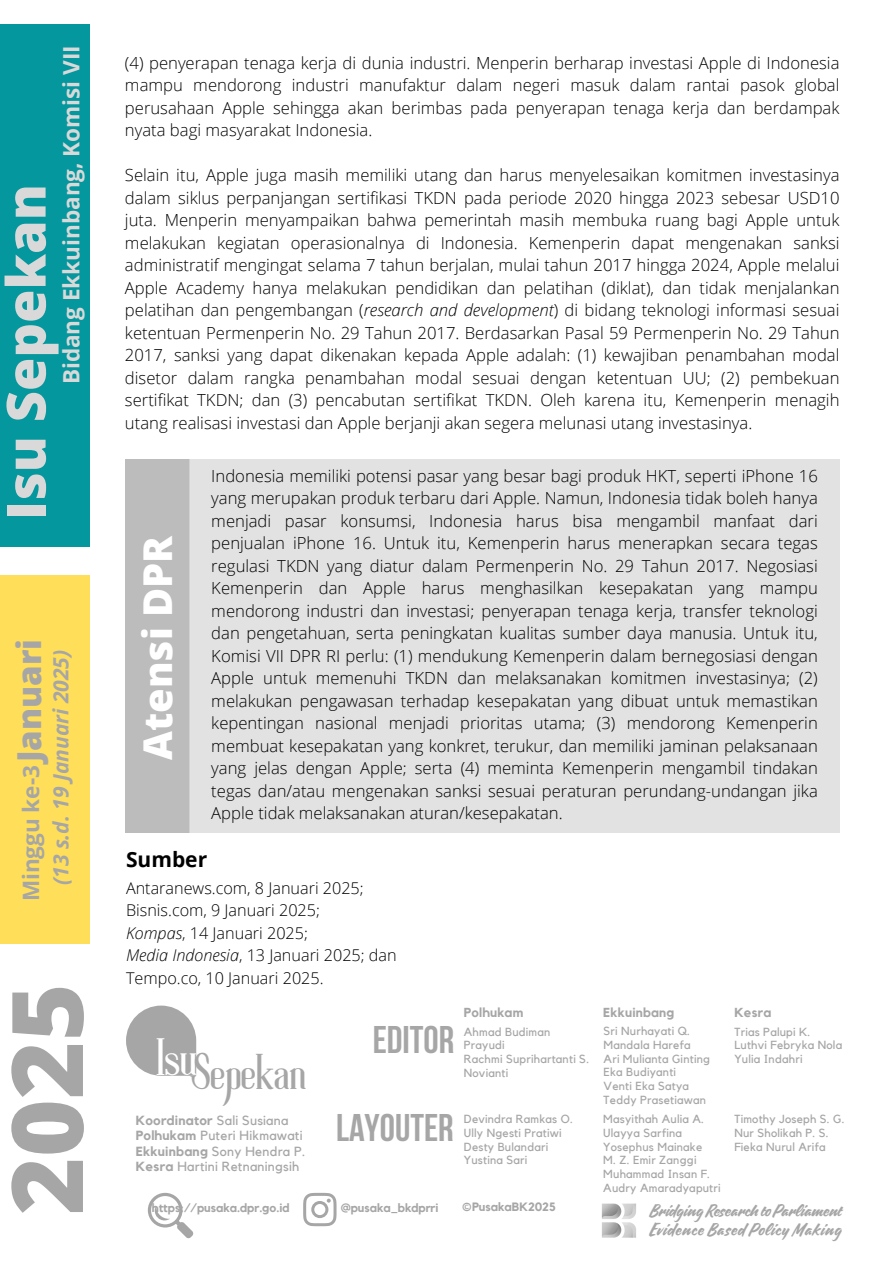
<style>
.page{position:relative;width:894px;height:1264px;background:#fff}
.page>*{position:absolute;margin:0;border:0;box-sizing:border-box;transform-origin:0 0}
.t1{font:800 98.85px "Open Sans";color:#a6a6a6}
.t2{font:800 54px "Open Sans";color:#d9d9d9}
.t3{font:47.55px "Roller Coaster";color:#fff}
.t4{font:45.3px "Roller Coaster";color:#a6a6a6}
.t5{font:800 39.75px "Open Sans";color:#fff}
.t6{font:700 38.4px "Bebas Neue";color:#a6a6a6}
.t7{font:800 33px "Open Sans";color:#a6a6a6}
.t8{font:700 22.5px "Open Sans";color:#d9d9d9}
.t9{font:700 22.5px "Open Sans";color:#a6a6a6}
.t10{font:italic 700 21px "Open Sans";color:#a6a6a6}
.t11{font:700 21px "Open Sans";color:#000}
.t12{font:16.8px "Quotes Script";letter-spacing:.045em;color:#a6a6a6}
.t13{font:300 16.65px/22.5px "Open Sans";color:#000;text-align:justify}
.t14{font:16.65px "Quotes Script";color:#a6a6a6}
.t15{font:300 16.2px "Open Sans";color:#000}
.t16{font:13.2px "Kollektif";letter-spacing:.02em;color:#a6a6a6}
.t17{font:700 13.2px "Kollektif";letter-spacing:.02em;color:#a6a6a6}
.t18{font:700 13.05px "Kollektif";letter-spacing:.02em;color:#a6a6a6}
.t19{font:700 12px "Kollektif";color:#a6a6a6}
.t20{font:11.7px "Kollektif";letter-spacing:.02em;color:#a6a6a6}
.s1{font-style:italic}
.s2{font-weight:400}
.s3{font-weight:700}
</style>
<div class="page">
<div style="left:125px;top:459px;width:64px;height:374px;background:#bcbcbc"></div>
<div style="left:189px;top:459px;width:650px;height:374px;background:#e2e2e2"></div>
<div style="left:0;top:25px;width:89px;height:522px;background:#04979d"></div>
<div style="left:0;top:575px;width:89px;height:368px;background:#ffde59"></div>
<svg style="left:126px;top:1005px;width:70px;height:70px"></svg>
<svg style="left:303px;top:1192px;width:33px;height:34px"></svg>
<svg style="left:148px;top:1192px;width:45px;height:46px"></svg>
<img style="left:601px;top:1203px;width:35px;height:35px">
<p class="t8" style="left:55px;top:384px;width:340px;rotate:-90deg">Bidang Ekkuinbang, Komisi VII</p>
<p class="t2" style="left:-12px;top:520px;width:337px;rotate:-90deg">Isu Sepekan</p>
<p class="t7" style="left:6px;top:762px;width:125px;rotate:-90deg">Januari</p>
<p class="t9" style="left:15px;top:901px;width:138px;rotate:-90deg">Minggu ke-3</p>
<p class="t10" style="left:46px;top:885px;width:238px;rotate:-90deg">(13 s.d. 19 Januari 2025)</p>
<p class="t1" style="left:-23px;top:1214px;width:233px;rotate:-90deg">2025</p>
<p class="t13" style="left:125px;top:51px;width:715px">(4) penyerapan tenaga kerja di dunia industri. Menperin berharap investasi Apple di Indonesia mampu mendorong industri manufaktur dalam negeri masuk dalam rantai pasok global perusahaan Apple sehingga akan berimbas pada penyerapan tenaga kerja dan berdampak nyata bagi masyarakat Indonesia.</p>
<p class="t13" style="left:125px;top:164px;width:715px">Selain itu, Apple juga masih memiliki utang dan harus menyelesaikan komitmen investasinya dalam siklus perpanjangan sertifikasi TKDN pada periode 2020 hingga 2023 sebesar USD10 juta. Menperin menyampaikan bahwa pemerintah masih membuka ruang bagi Apple untuk melakukan kegiatan operasionalnya di Indonesia. Kemenperin dapat mengenakan sanksi administratif mengingat selama 7 tahun berjalan, mulai tahun 2017 hingga 2024, Apple melalui Apple Academy hanya melakukan pendidikan dan pelatihan (diklat), dan tidak menjalankan pelatihan dan pengembangan (<span class="s1">research and development</span>) di bidang teknologi informasi sesuai ketentuan Permenperin No. 29 Tahun 2017. Berdasarkan Pasal 59 Permenperin No. 29 Tahun 2017, sanksi yang dapat dikenakan kepada Apple adalah: (1) kewajiban penambahan modal disetor dalam rangka penambahan modal sesuai dengan ketentuan UU; (2) pembekuan sertifikat TKDN; dan (3) pencabutan sertifikat TKDN. Oleh karena itu, Kemenperin menagih utang realisasi investasi dan Apple berjanji akan segera melunasi utang investasinya.</p>
<p class="t5" style="left:130px;top:760px;width:226px;rotate:-90deg">Atensi DPR</p>
<p class="t13" style="left:211px;top:464px;width:608px">Indonesia memiliki potensi pasar yang besar bagi produk HKT, seperti iPhone 16 yang merupakan produk terbaru dari Apple. Namun, Indonesia tidak boleh hanya menjadi pasar konsumsi, Indonesia harus bisa mengambil manfaat dari penjualan iPhone 16. Untuk itu, Kemenperin harus menerapkan secara tegas regulasi TKDN yang diatur dalam Permenperin No. 29 Tahun 2017. Negosiasi Kemenperin dan Apple harus menghasilkan kesepakatan yang mampu mendorong industri dan investasi; penyerapan tenaga kerja, transfer teknologi dan pengetahuan, serta peningkatan kualitas sumber daya manusia. Untuk itu, Komisi VII DPR RI perlu: (1) mendukung Kemenperin dalam bernegosiasi dengan Apple untuk memenuhi TKDN dan melaksanakan komitmen investasinya; (2) melakukan pengawasan terhadap kesepakatan yang dibuat untuk memastikan kepentingan nasional menjadi prioritas utama; (3) mendorong Kemenperin membuat kesepakatan yang konkret, terukur, dan memiliki jaminan pelaksanaan yang jelas dengan Apple; serta (4) meminta Kemenperin mengambil tindakan tegas dan/atau mengenakan sanksi sesuai peraturan perundang-undangan jika Apple tidak melaksanakan aturan/kesepakatan.</p>
<p class="t11" style="left:126px;top:844px;width:83px">Sumber</p>
<p class="t15" style="left:126px;top:876px;width:239px">Antaranews.com, 8 Januari 2025;</p>
<p class="t15" style="left:126px;top:898px;width:195px">Bisnis.com, 9 Januari 2025;</p>
<p class="t15" style="left:126px;top:921px;width:183px"><span class="s1">Kompas</span>, 14 Januari 2025;</p>
<p class="t15" style="left:126px;top:943px;width:272px"><span class="s1">Media Indonesia</span>, 13 Januari 2025; dan</p>
<p class="t15" style="left:126px;top:966px;width:199px">Tempo.co, 10 Januari 2025.</p>
<h2 class="t3" style="left:157px;top:1039px;width:43px">Isu</h2>
<p class="t4" style="left:191px;top:1054px;width:117px">Sepekan</p>
<p class="t6" style="left:372px;top:1024px;width:83px">EDITOR</p>
<p class="t18" style="left:463px;top:1006px;width:61px">Polhukam</p>
<h1 class="t20" style="left:463px;top:1026px;width:88px">Ahmad Budiman</h1>
<p class="t20" style="left:463px;top:1039px;width:42px">Prayudi</p>
<p class="t20" style="left:463px;top:1053px;width:127px">Rachmi Suprihartanti S.</p>
<h5 class="t20" style="left:463px;top:1067px;width:46px">Novianti</h5>
<p class="t17" style="left:136px;top:1113px;width:154px">Koordinator <span class="s2">Sali Susiana</span></p>
<p class="t16" style="left:136px;top:1129px;width:168px"><span class="s3">Polhukam</span> Puteri Hikmawati</p>
<p class="t16" style="left:136px;top:1144px;width:171px"><span class="s3">Ekkuinbang</span> Sony Hendra P.</p>
<p class="t16" style="left:136px;top:1160px;width:165px"><span class="s3">Kesra</span> Hartini Retnaningsih</p>
<h6 class="t19" style="left:152px;top:1202px;width:139px">https://pusaka.dpr.go.id</h6>
<p class="t6" style="left:336px;top:1112px;width:119px">LAYOUTER</p>
<p class="t20" style="left:463px;top:1113px;width:110px">Devindra Ramkas O.</p>
<p class="t20" style="left:463px;top:1127px;width:99px">Ully Ngesti Pratiwi</p>
<p class="t20" style="left:463px;top:1141px;width:86px">Desty Bulandari</p>
<p class="t20" style="left:463px;top:1154px;width:65px">Yustina Sari</p>
<p class="t19" style="left:340px;top:1202px;width:99px">@pusaka_bkdprri</p>
<p class="t19" style="left:461px;top:1201px;width:95px">©PusakaBK2025</p>
<p class="t18" style="left:603px;top:1006px;width:72px">Ekkuinbang</p>
<p class="t20" style="left:603px;top:1025px;width:88px">Sri Nurhayati Q.</p>
<p class="t20" style="left:603px;top:1039px;width:88px">Mandala Harefa</p>
<p class="t20" style="left:603px;top:1053px;width:108px">Ari Mulianta Ginting</p>
<p class="t20" style="left:603px;top:1066px;width:74px">Eka Budiyanti</p>
<p class="t20" style="left:603px;top:1080px;width:87px">Venti Eka Satya</p>
<h5 class="t20" style="left:603px;top:1094px;width:104px">Teddy Prasetiawan</h5>
<p class="t20" style="left:603px;top:1113px;width:102px">Masyithah Aulia A.</p>
<h3 class="t20" style="left:603px;top:1127px;width:80px">Ulayya Sarfina</h3>
<h3 class="t20" style="left:603px;top:1141px;width:100px">Yosephus Mainake</h3>
<p class="t20" style="left:603px;top:1154px;width:95px">M. Z. Emir Zanggi</p>
<p class="t20" style="left:603px;top:1168px;width:108px">Muhammad Insan F.</p>
<p class="t20" style="left:603px;top:1182px;width:119px">Audry Amaradyaputri</p>
<p class="t18" style="left:734px;top:1006px;width:39px">Kesra</p>
<p class="t20" style="left:734px;top:1026px;width:77px">Trias Palupi K.</p>
<p class="t20" style="left:734px;top:1039px;width:109px">Luthvi Febryka Nola</p>
<p class="t20" style="left:734px;top:1053px;width:70px">Yulia Indahri</p>
<h4 class="t20" style="left:734px;top:1113px;width:112px">Timothy Joseph S. G.</h4>
<p class="t20" style="left:734px;top:1127px;width:96px">Nur Sholikah P. S.</p>
<p class="t20" style="left:734px;top:1141px;width:93px">Fieka Nurul Arifa</p>
<p class="t14" style="left:649px;top:1198px;width:193px">Bridging Research to Parliament</p>
<p class="t12" style="left:649px;top:1217px;width:194px">Evidence Based Policy Making</p>
</div>
